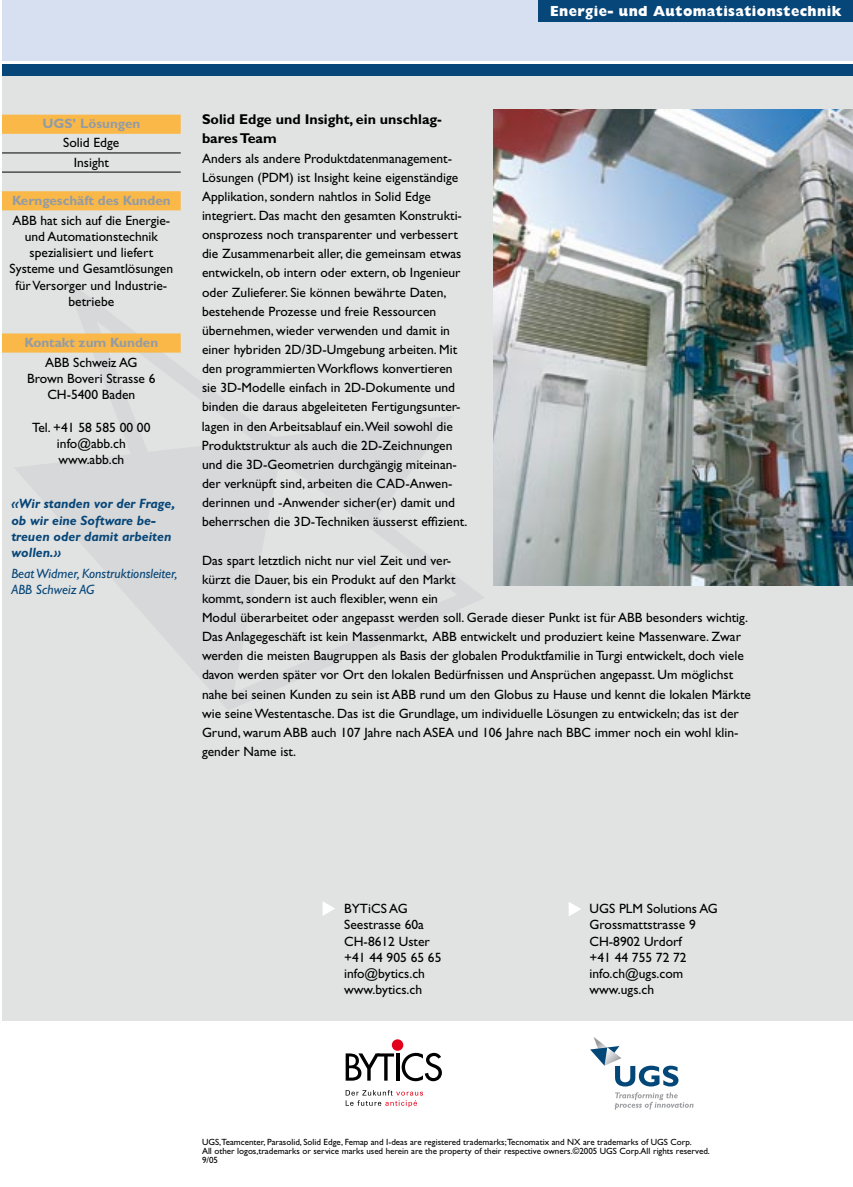
<style>
.page{position:relative;width:853px;height:1187px;background:#fff}
.page>*{position:absolute;margin:0;border:0;box-sizing:border-box;transform-origin:0 0}
.t1{font:800 14.7px "M Gill Sans";letter-spacing:.03em;color:#fff;scale:.92 1}
.t2{font:700 14.25px/19.2px "Gill Sans";color:#000}
.t3{font:13.5px/19.2px "Gill Sans";color:#000}
.t4{font:italic 700 13.5px/16.2px "Gill Sans";color:#074678}
.t5{font:700 13.5px "Gill Sans";color:#939ba5}
.t6{font:italic 13.5px/16.2px "Gill Sans";color:#074678}
.t7{font:9px/9px "Gill Sans";color:#000}
</style>
<div class="page">
<div style="left:2px;top:74px;width:850px;height:946px;background:#e1e3e3"></div>
<div style="left:2px;top:0;width:850px;height:61px;background:#d6e0f1"></div>
<svg style="left:14px;top:352px;width:470px;height:358px"></svg>
<div style="left:2px;top:64px;width:850px;height:11px;background:#074678"></div>
<svg style="left:345px;top:1053px;width:49px;height:27px"></svg>
<hr style="left:396px;top:1053px;width:3px;height:27px;background:#000">
<svg style="left:401px;top:1052px;width:41px;height:29px"></svg>
<div style="left:392px;top:1039px;width:11px;height:11px;background:#e2001a;border-radius:50%"></div>
<svg style="left:345px;top:1090px;width:78px;height:17px"></svg>
<svg style="left:590px;top:1037px;width:88px;height:49px"></svg>
<svg style="left:614px;top:1092px;width:79px;height:17px"></svg>
<svg style="left:569px;top:902px;width:12px;height:14px"></svg>
<svg style="left:322px;top:902px;width:13px;height:13px"></svg>
<img style="left:493px;top:109px;width:359px;height:476px">
<svg style="left:2px;top:115px;width:179px;height:237px"></svg>
<hr style="left:2px;top:153px;width:179px;height:1px;background:#000">
<hr style="left:2px;top:172px;width:179px;height:1px;background:#000">
<div style="left:538px;top:0;width:314px;height:22px;background:#074678"></div>
<p class="t1" style="left:550px;top:3px;width:318px">Energie- und Automatisationstechnik</p>
<p class="t5" style="left:42px;top:116px;width:99px">UGS’ Lösungen</p>
<p class="t3" style="left:63px;top:133px;width:58px;text-align:center">Solid Edge<br>Insight</p>
<p class="t5" style="left:12px;top:192px;width:160px">Kerngeschäft des Kunden</p>
<p class="t3" style="left:10px;top:212px;width:165px;line-height:16.2px;text-align:center">ABB hat sich auf die Energie&shy;und Automationstechnik spezialisiert und liefert<br>Systeme und Gesamtlösungen für Versorger und Industrie&shy;betriebe</p>
<p class="t5" style="left:24px;top:334px;width:135px">Kontakt zum Kunden</p>
<p class="t3" style="left:27px;top:354px;width:130px;line-height:16.2px;text-align:center">ABB Schweiz AG<br>Brown Boveri Strasse 6<br>CH-5400 Baden</p>
<p class="t3" style="left:32px;top:419px;width:120px;line-height:16.2px;text-align:center">Tel. +41 58 585 00 00 info@abb.ch www.abb.ch</p>
<p class="t4" style="left:11px;top:496px;width:165px">«Wir standen vor der Frage, ob wir eine Software be&shy;treuen oder damit arbeiten wollen.»</p>
<p class="t6" style="left:11px;top:565px;width:168px">Beat Widmer, Konstruktionsleiter,<br>ABB Schweiz AG</p>
<p class="t2" style="left:202px;top:110px;width:241px">Solid Edge und Insight, ein unschlag&shy;bares Team</p>
<p class="t3" style="left:202px;top:148px;width:267px">Anders als andere Produktdatenmanagement-Lösungen (PDM) ist Insight keine eigenständige Applikation, sondern nahtlos in Solid Edge integriert. Das macht den gesamten Konstrukti&shy;onsprozess noch transparenter und verbessert die Zusammenarbeit aller, die gemeinsam etwas entwickeln, ob intern oder extern, ob Ingenieur oder Zulieferer. Sie können bewährte Daten, bestehende Prozesse und freie Ressourcen übernehmen, wieder verwenden und damit in einer hybriden 2D/3D-Umgebung arbeiten. Mit den programmierten Workflows konvertieren sie 3D-Modelle einfach in 2D-Dokumente und binden die daraus abgeleiteten Fertigungsunter&shy;lagen in den Arbeitsablauf ein.Weil sowohl die Produktstruktur als auch die 2D-Zeichnungen und die 3D-Geometrien durchgängig miteinan&shy;der verknüpft sind, arbeiten die CAD-Anwen&shy;derinnen und -Anwender sicher(er) damit und beherrschen die 3D-Techniken äusserst effizient.</p>
<p class="t3" style="left:202px;top:550px;width:550px">Das spart letztlich nicht nur viel Zeit und ver-<br>kürzt die Dauer, bis ein Produkt auf den Markt<br>kommt, sondern ist auch flexibler, wenn ein<br>Modul überarbeitet oder angepasst werden soll. Gerade dieser Punkt ist für ABB besonders wichtig.<br>Das Anlagegeschäft ist kein Massenmarkt, ABB entwickelt und produziert keine Massenware. Zwar werden die meisten Baugruppen als Basis der globalen Produktfamilie in Turgi entwickelt, doch viele davon werden später vor Ort den lokalen Bedürfnissen und Ansprüchen angepasst. Um möglichst nahe bei seinen Kunden zu sein ist ABB rund um den Globus zu Hause und kennt die lokalen Märkte wie seine Westentasche. Das ist die Grundlage, um individuelle Lösungen zu entwickeln; das ist der Grund, warum ABB auch 107 Jahre nach ASEA und 106 Jahre nach BBC immer noch ein wohl klin&shy;gender Name ist.</p>
<p class="t3" style="left:344px;top:900px;width:99px;line-height:16.2px">BYTiCS AG<br>Seestrasse 60a<br>CH-8612 Uster +41 44 905 65 65 info@bytics.ch www.bytics.ch</p>
<p class="t3" style="left:589px;top:900px;width:130px;line-height:16.2px">UGS PLM Solutions AG<br>Grossmattstrasse 9<br>CH-8902 Urdorf<br>+41 44 755 72 72 info.ch@ugs.com www.ugs.ch</p>
<p class="t7" style="left:202px;top:1137px;width:509px">UGS,Teamcenter, Parasolid, Solid Edge, Femap and I-deas are registered trademarks;Tecnomatix and NX are trademarks of UGS Corp.<br>All other logos,trademarks or service marks used herein are the property of their respective owners.©2005 UGS Corp.All rights reserved.<br>9/05</p>
</div>
